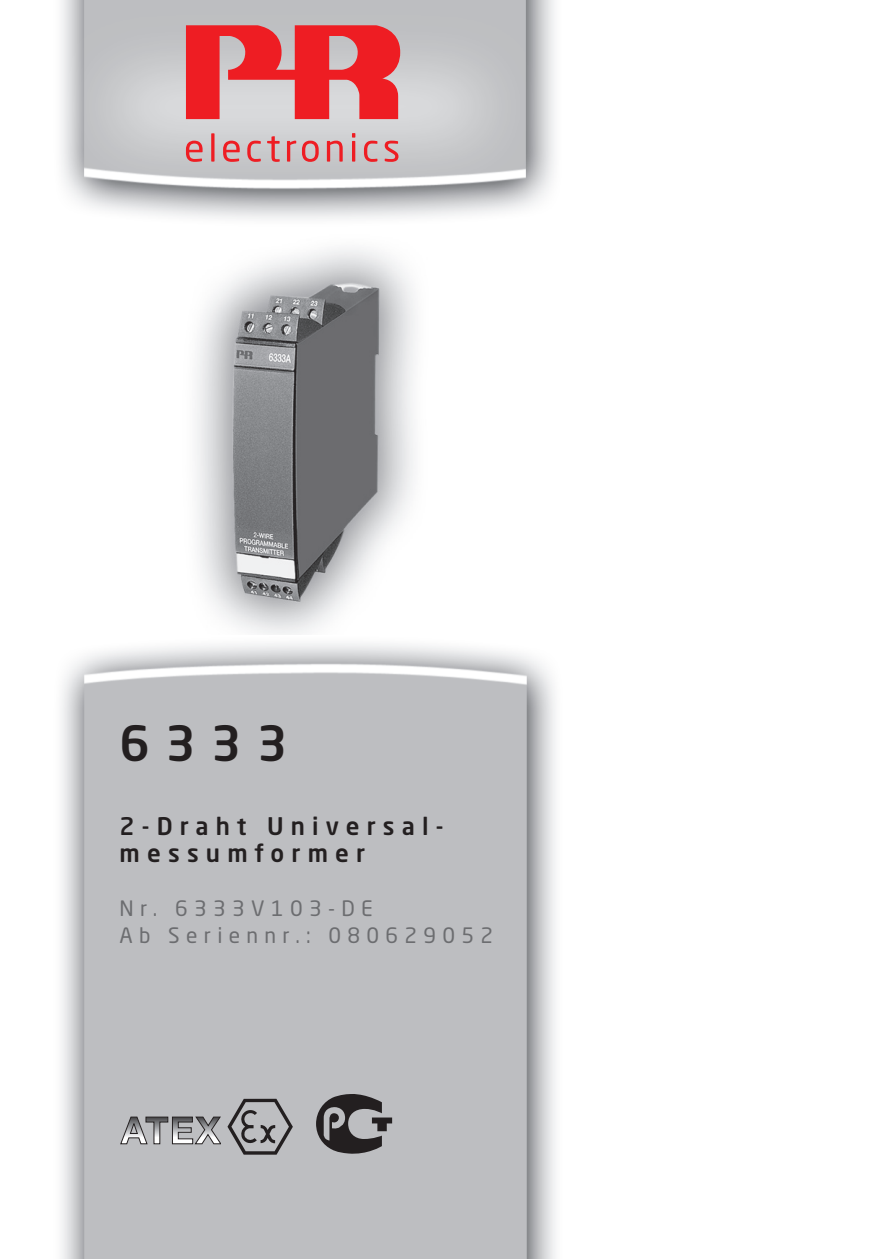
<style>
.page{position:relative;width:893px;height:1259px;background:#fff}
.page>*{position:absolute;margin:0;border:0;box-sizing:border-box;transform-origin:0 0}
.t1{font:500 48px "Neo Sans Pro";color:#231f20}
.t2{font:500 24px/27px "Neo Sans Pro";letter-spacing:.3em;color:#231f20}
.t3{font:21px/27px "Neo Sans Pro";letter-spacing:.3em;color:#6c6d70}
</style>
<div class="page">
<img style="left:196px;top:249px;width:219px;height:386px">
<img style="left:61px;top:643px;width:494px;height:616px">
<svg style="left:120px;top:1116px;width:100px;height:29px;background:#9e9ea1"></svg>
<svg style="left:227px;top:1098px;width:66px;height:56px;background:#969699"></svg>
<svg style="left:316px;top:1094px;width:76px;height:59px;background:#6d6c6e"></svg>
<img style="left:61px;top:0;width:493px;height:219px">
<svg style="left:186px;top:141px;width:17px;height:21px"></svg>
<svg style="left:211px;top:133px;width:4px;height:29px"></svg>
<svg style="left:223px;top:141px;width:17px;height:21px"></svg>
<svg style="left:247px;top:141px;width:14px;height:21px"></svg>
<svg style="left:267px;top:136px;width:13px;height:26px"></svg>
<svg style="left:287px;top:141px;width:9px;height:21px"></svg>
<svg style="left:302px;top:141px;width:17px;height:21px"></svg>
<svg style="left:327px;top:141px;width:16px;height:21px"></svg>
<svg style="left:352px;top:133px;width:3px;height:29px"></svg>
<svg style="left:364px;top:141px;width:13px;height:21px"></svg>
<svg style="left:385px;top:141px;width:13px;height:21px"></svg>
<svg style="left:186px;top:25px;width:214px;height:94px;background:#e35b60"></svg>
<h1 class="t1" style="left:120px;top:713px;width:169px">6333</h1>
<p class="t2" style="left:120px;top:812px;width:326px">2-Draht Universal&shy;messumformer</p>
<p class="t3" style="left:120px;top:894px;width:375px">Nr. 6333V103-DE<br>Ab Seriennr.: 080629052</p>
</div>
